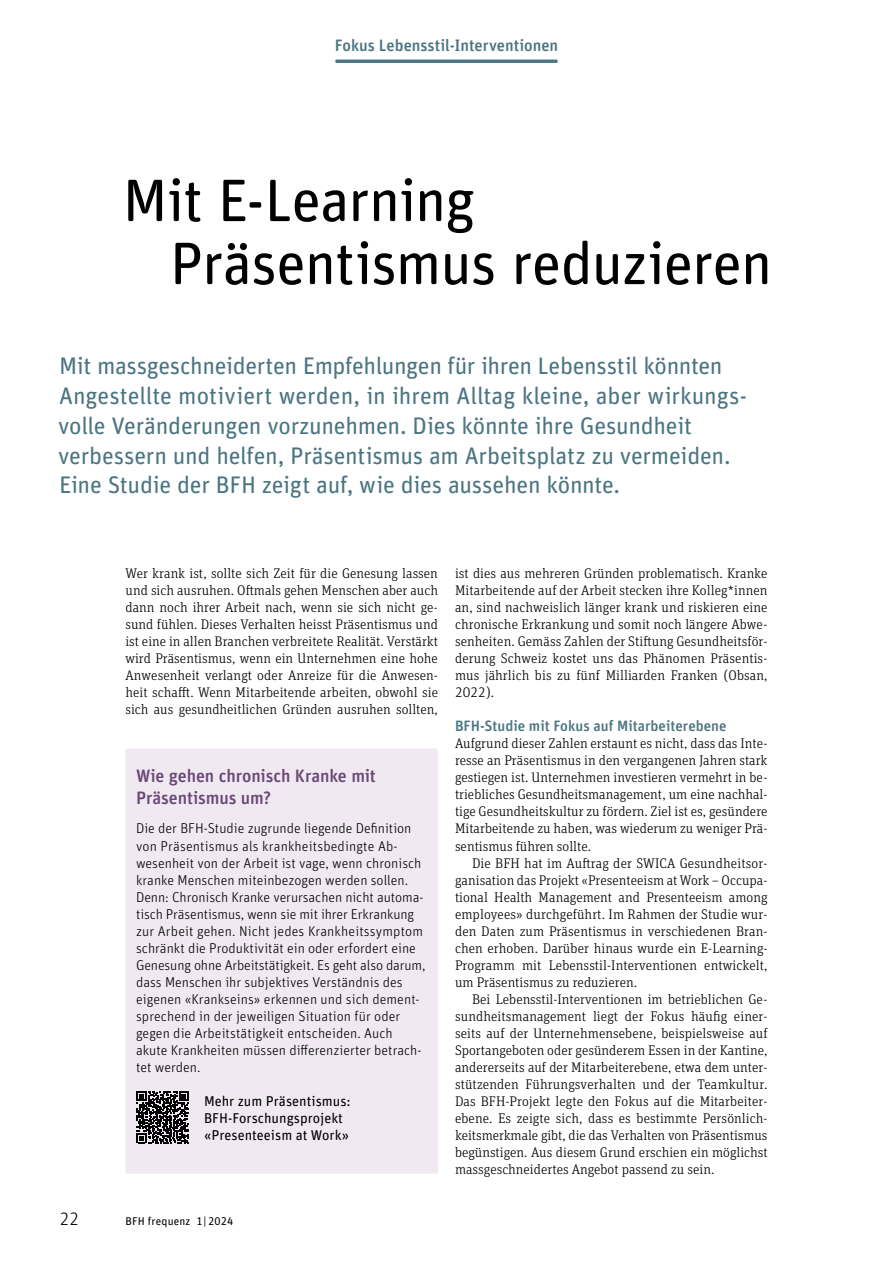
<style>
.page{position:relative;width:893px;height:1263px;background:#fff}
.page>*{position:absolute;margin:0;border:0;box-sizing:border-box;transform-origin:0 0}
.t1{font:60px/63px "Unit Rounded Pro";letter-spacing:-.02em;color:#000}
.t2{font:24px/29.7px "Unit Rounded Pro";letter-spacing:-.01em;color:#4b7582}
.t3{font:500 18px/21.3px "Unit Rounded Pro";letter-spacing:-.01em;color:#6b4878}
.t4{font:300 18px "Unit Rounded Pro";color:#000}
.t5{font:500 16.5px "Unit Rounded Pro";letter-spacing:-.005em;color:#4b7582}
.t6{font:500 15px "Unit Rounded Pro";color:#4b7582}
.t7{font:300 14.25px/17px "Unit Rounded Pro";color:#000}
.t8{font:14.25px/17px "Unit Rounded Pro";color:#000}
.t9{font:300 13.95px/17px "Unit Slab Pro";color:#000;text-align:justify}
.t10{font:11.25px "Unit Rounded Pro";letter-spacing:.015em;color:#000}
</style>
<div class="page">
<hr style="left:335px;top:60px;width:223px;height:3px;background:#4b7582">
<div style="left:125px;top:748px;width:313px;height:426px;background:#f1e9f1;border-radius:2px"></div>
<svg style="left:137px;top:1091px;width:52px;height:52px"></svg>
<p class="t5" style="left:335px;top:34px;width:225px">Fokus Lebensstil-Interventionen</p>
<h1 class="t1" style="left:170px;top:166px;width:604px;text-indent:-47px">Mit E-Learning<br>Präsentismus reduzieren</h1>
<p class="t2" style="left:58px;top:350px;width:690px">Mit massgeschneiderten Empfehlungen für ihren Lebensstil könnten Angestellte motiviert werden, in ihrem Alltag kleine, aber wirkungs&shy;volle Veränderungen vorzunehmen. Dies könnte ihre Gesundheit verbessern und helfen, Präsentismus am Arbeitsplatz zu vermeiden.<br>Eine Studie der BFH zeigt auf, wie dies aussehen könnte.</p>
<p class="t9" style="left:125px;top:565px;width:314px">Wer krank ist, sollte sich Zeit für die Genesung lassen und sich ausruhen. Oftmals gehen Menschen aber auch dann noch ihrer Arbeit nach, wenn sie sich nicht ge&shy;sund fühlen. Dieses Verhalten heisst Präsentismus und ist eine in allen Branchen verbreitete Realität. Verstärkt wird Präsentismus, wenn ein Unternehmen eine hohe Anwesenheit verlangt oder Anreize für die Anwesen&shy;heit schafft. Wenn Mitarbeitende arbeiten, obwohl sie sich aus gesundheitlichen Gründen ausruhen sollten,</p>
<p class="t9" style="left:455px;top:565px;width:314px">ist dies aus mehreren Gründen problematisch. Kranke Mitarbeitende auf der Arbeit stecken ihre Kolleg*innen an, sind nachweislich länger krank und riskieren eine chronische Erkrankung und somit noch längere Abwe&shy;senheiten. Gemäss Zahlen der Stiftung Gesundheitsför&shy;derung Schweiz kostet uns das Phänomen Präsentis&shy;mus jährlich bis zu fünf Milliarden Franken (Obsan, 2022).</p>
<p class="t6" style="left:455px;top:716px;width:273px">BFH-Studie mit Fokus auf Mitarbeiterebene</p>
<p class="t9" style="left:455px;top:735px;width:314px">Aufgrund dieser Zahlen erstaunt es nicht, dass das Inte&shy;resse an Präsentismus in den vergangenen Jahren stark gestiegen ist. Unternehmen investieren vermehrt in be&shy;triebliches Gesundheitsmanagement, um eine nachhal&shy;tige Gesundheitskultur zu fördern. Ziel ist es, gesündere Mitarbeitende zu haben, was wiederum zu weniger Prä&shy;sentismus führen sollte.</p>
<p class="t9" style="left:455px;top:854px;width:314px;text-indent:17px">Die BFH hat im Auftrag der SWICA Gesundheitsor&shy;ganisation das Projekt «Presenteeism at Work – Occupa&shy;tional Health Management and Presenteeism among employees» durchgeführt. Im Rahmen der Studie wur&shy;den Daten zum Präsentismus in verschiedenen Bran&shy;chen erhoben. Darüber hinaus wurde ein E-Learning-Programm mit Lebensstil-Interventionen entwickelt, um Präsentismus zu reduzieren.</p>
<p class="t9" style="left:455px;top:990px;width:314px;text-indent:17px">Bei Lebensstil-Interventionen im betrieblichen Ge&shy;sundheitsmanagement liegt der Fokus häufig einer&shy;seits auf der Unternehmensebene, beispielsweise auf Sportangeboten oder gesünderem Essen in der Kantine, andererseits auf der Mitarbeiterebene, etwa dem unter&shy;stützenden Führungsverhalten und der Teamkultur.<br>Das BFH-Projekt legte den Fokus auf die Mitarbeiter&shy;ebene. Es zeigte sich, dass es bestimmte Persönlich&shy;keitsmerkmale gibt, die das Verhalten von Präsentismus begünstigen. Aus diesem Grund erschien ein möglichst massgeschneidertes Angebot passend zu sein.</p>
<p class="t3" style="left:136px;top:765px;width:241px">Wie gehen chronisch Kranke mit<br>Präsentismus um?</p>
<p class="t7" style="left:136px;top:820px;width:291px">Die der BFH-Studie zugrunde liegende Definition von Präsentismus als krankheitsbedingte Ab&shy;wesenheit von der Arbeit ist vage, wenn chronisch kranke Menschen miteinbezogen werden sollen.<br>Denn: Chronisch Kranke verursachen nicht automa&shy;tisch Präsentismus, wenn sie mit ihrer Erkrankung zur Arbeit gehen. Nicht jedes Krankheitssymptom schränkt die Produktivität ein oder erfordert eine Genesung ohne Arbeitstätigkeit. Es geht also darum, dass Menschen ihr subjektives Verständnis des eigenen «Krankseins» erkennen und sich dement&shy;sprechend in der jeweiligen Situation für oder gegen die Arbeitstätigkeit entscheiden. Auch akute Krankheiten müssen differenzierter betrach&shy;tet werden.</p>
<p class="t8" style="left:204px;top:1092px;width:148px">Mehr zum Präsentismus:<br>BFH-Forschungsprojekt «Presenteeism at Work»</p>
<p class="t4" style="left:60px;top:1207px;width:21px">22</p>
<p class="t10" style="left:125px;top:1213px;width:109px">BFH frequenz 1| 2024</p>
</div>
